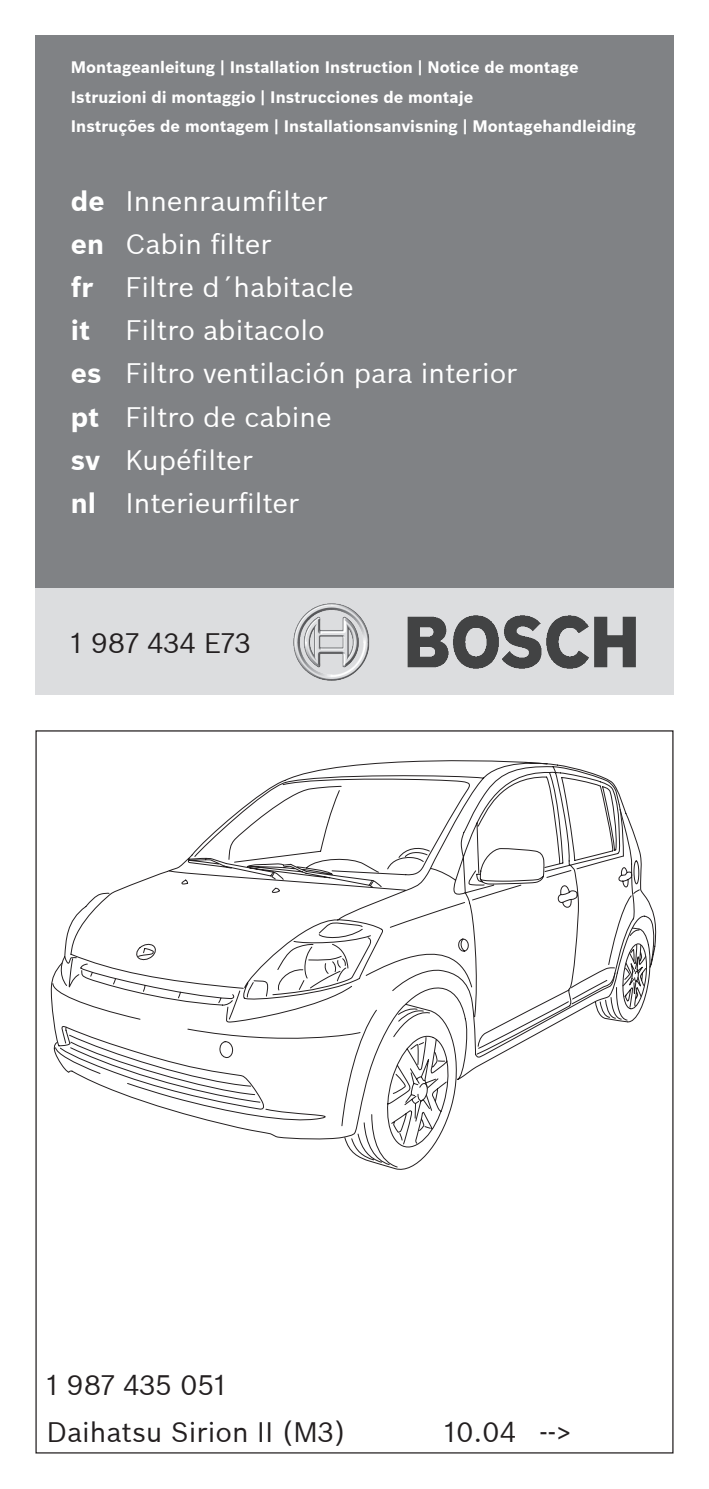
<style>
.page{position:relative;width:709px;height:1489px;background:#fff}
.page>*{position:absolute;margin:0;border:0;box-sizing:border-box;transform-origin:0 0}
.t1{font:27.5px/43px "Bosch Sans LF";color:#fff}
.t2{font:27.5px/47.2px "Bosch Sans LF";color:#231f20}
.t3{font:700 16.25px/29.5px "Bosch Sans LF";color:#fff}
.s1{font-weight:700}
</style>
<div class="page">
<div style="left:35px;top:35px;width:638px;height:553px;background:#808285"></div>
<div style="left:35px;top:588px;width:638px;height:106px;background:#dcdddf"></div>
<img style="left:293px;top:603px;width:343px;height:78px">
<svg style="left:50px;top:760px;width:607px;height:410px"></svg>
<svg style="left:58px;top:855px;width:566px;height:149px"></svg>
<svg style="left:452px;top:928px;width:199px;height:193px"></svg>
<svg style="left:631px;top:927px;width:8px;height:2px"></svg>
<svg style="left:265px;top:776px;width:206px;height:343px"></svg>
<svg style="left:65px;top:942px;width:584px;height:102px"></svg>
<svg style="left:69px;top:1003px;width:383px;height:149px"></svg>
<p class="t3" style="left:71px;top:53px;width:566px">Montageanleitung | Installation Instruction | Notice de montage<br>Istruzioni di montaggio | Instrucciones de montaje<br>Instruções de montagem | Installationsanvisning | Montagehandleiding</p>
<h1 class="t1" style="left:71px;top:180px;width:284px"><span class="s1">de</span> Innenraumfilter <span class="s1">en</span> Cabin filter<br><span class="s1">fr</span> Filtre d´habitacle <span class="s1">it</span></h1>
<h1 class="t1" style="left:71px;top:309px;width:448px;text-indent:55px">Filtro abitacolo<br><span class="s1">es</span> Filtro ventilación para interior <span class="s1">pt</span> Filtro de cabine<br><span class="s1">sv</span> Kupéfilter<br><span class="s1">nl</span> Interieurfilter</h1>
<h1 class="t2" style="left:71px;top:619px;width:181px">1 987 434 E73</h1>
<h1 class="t2" style="left:47px;top:1360px;width:300px">1 987 435 051<br>Daihatsu Sirion II (M3)</h1>
<h1 class="t2" style="left:444px;top:1408px;width:128px">10.04 --&gt;</h1>
</div>
